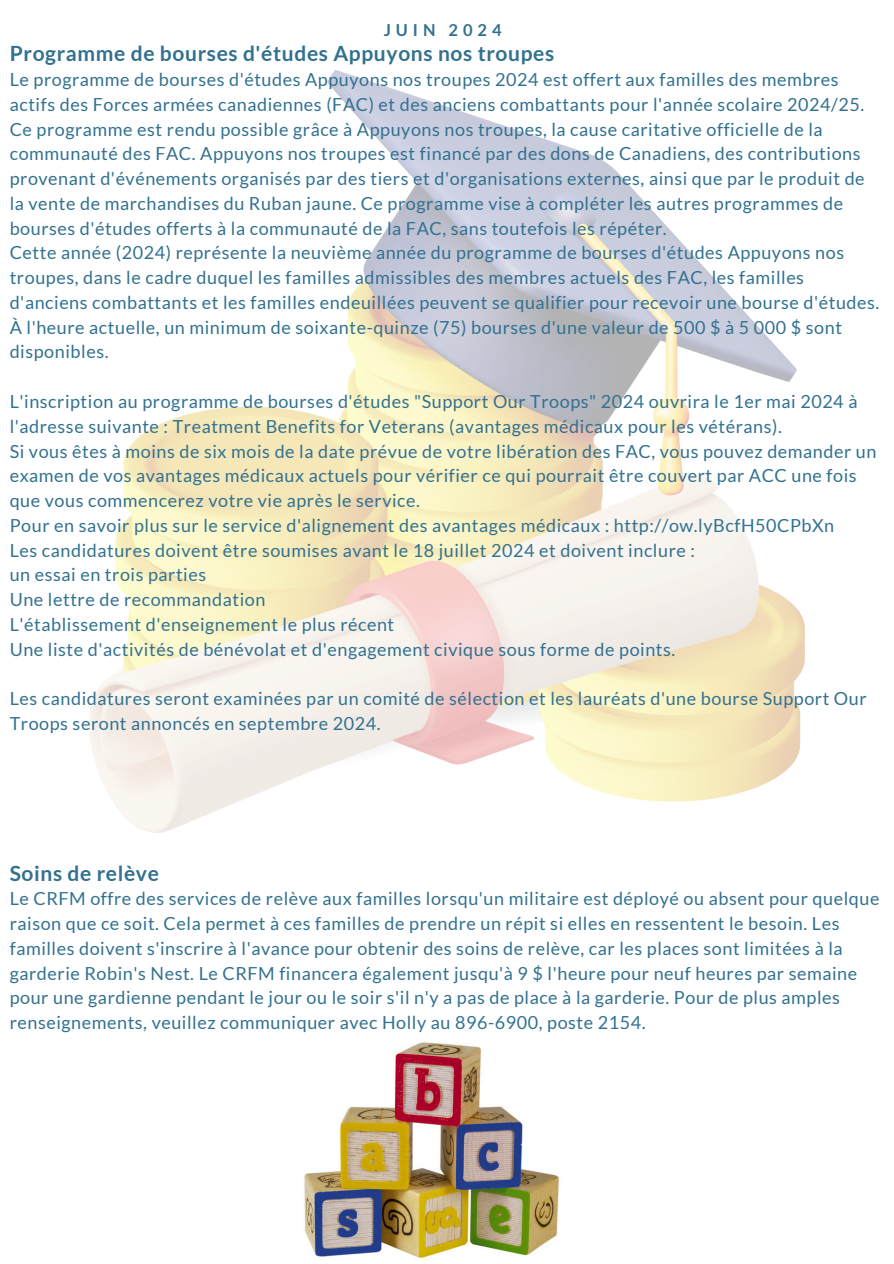
<style>
.page{position:relative;width:894px;height:1264px;background:#fff}
.page>*{position:absolute;margin:0;border:0;box-sizing:border-box;transform-origin:0 0}
.t1{font:700 21px "Lato";letter-spacing:.03em;color:#32718f}
.t2{font:18px/24.8px "Lato";letter-spacing:.03em;color:#32718f}
.t3{font:700 16.5px "Lato";letter-spacing:.3em;color:#32718f}
</style>
<div class="page">
<img style="left:89px;top:70px;width:715px;height:762px">
<img style="left:304px;top:1042px;width:256px;height:216px">
<p class="t3" style="left:383px;top:20px;width:119px">JUIN 2024</p>
<h1 class="t1" style="left:10px;top:41px;width:546px">Programme de bourses d'études Appuyons nos troupes</h1>
<p class="t2" style="left:10px;top:67px;width:856px">Le programme de bourses d'études Appuyons nos troupes 2024 est offert aux familles des membres actifs des Forces armées canadiennes (FAC) et des anciens combattants pour l'année scolaire 2024/25.<br>Ce programme est rendu possible grâce à Appuyons nos troupes, la cause caritative officielle de la communauté des FAC. Appuyons nos troupes est financé par des dons de Canadiens, des contributions provenant d'événements organisés par des tiers et d'organisations externes, ainsi que par le produit de la vente de marchandises du Ruban jaune. Ce programme vise à compléter les autres programmes de bourses d'études offerts à la communauté de la FAC, sans toutefois les répéter.</p>
<p class="t2" style="left:10px;top:240px;width:870px">Cette année (2024) représente la neuvième année du programme de bourses d'études Appuyons nos troupes, dans le cadre duquel les familles admissibles des membres actuels des FAC, les familles d'anciens combattants et les familles endeuillées peuvent se qualifier pour recevoir une bourse d'études.<br>À l'heure actuelle, un minimum de soixante-quinze (75) bourses d'une valeur de 500 $ à 5 000 $ sont disponibles.</p>
<p class="t2" style="left:10px;top:388px;width:849px">L'inscription au programme de bourses d'études "Support Our Troops" 2024 ouvrira le 1er mai 2024 à l'adresse suivante : Treatment Benefits for Veterans (avantages médicaux pour les vétérans).</p>
<p class="t2" style="left:10px;top:438px;width:868px">Si vous êtes à moins de six mois de la date prévue de votre libération des FAC, vous pouvez demander un examen de vos avantages médicaux actuels pour vérifier ce qui pourrait être couvert par ACC une fois que vous commencerez votre vie après le service.</p>
<p class="t2" style="left:10px;top:512px;width:825px">Pour en savoir plus sur le service d'alignement des avantages médicaux : http://ow.lyBcfH50CPbXn</p>
<p class="t2" style="left:10px;top:537px;width:686px">Les candidatures doivent être soumises avant le 18 juillet 2024 et doivent inclure :</p>
<p class="t2" style="left:10px;top:562px;width:198px">un essai en trois parties</p>
<p class="t2" style="left:10px;top:586px;width:257px">Une lettre de recommandation</p>
<p class="t2" style="left:10px;top:611px;width:386px">L'établissement d'enseignement le plus récent</p>
<p class="t2" style="left:10px;top:636px;width:667px">Une liste d'activités de bénévolat et d'engagement civique sous forme de points.</p>
<p class="t2" style="left:10px;top:685px;width:858px">Les candidatures seront examinées par un comité de sélection et les lauréats d'une bourse Support Our<br>Troops seront annoncés en septembre 2024.</p>
<p class="t1" style="left:10px;top:859px;width:151px">Soins de relève</p>
<p class="t2" style="left:10px;top:885px;width:871px">Le CRFM offre des services de relève aux familles lorsqu'un militaire est déployé ou absent pour quelque raison que ce soit. Cela permet à ces familles de prendre un répit si elles en ressentent le besoin. Les familles doivent s'inscrire à l'avance pour obtenir des soins de relève, car les places sont limitées à la garderie Robin's Nest. Le CRFM financera également jusqu'à 9 $ l'heure pour neuf heures par semaine pour une gardienne pendant le jour ou le soir s'il n'y a pas de place à la garderie. Pour de plus amples renseignements, veuillez communiquer avec Holly au 896-6900, poste 2154.</p>
</div>
